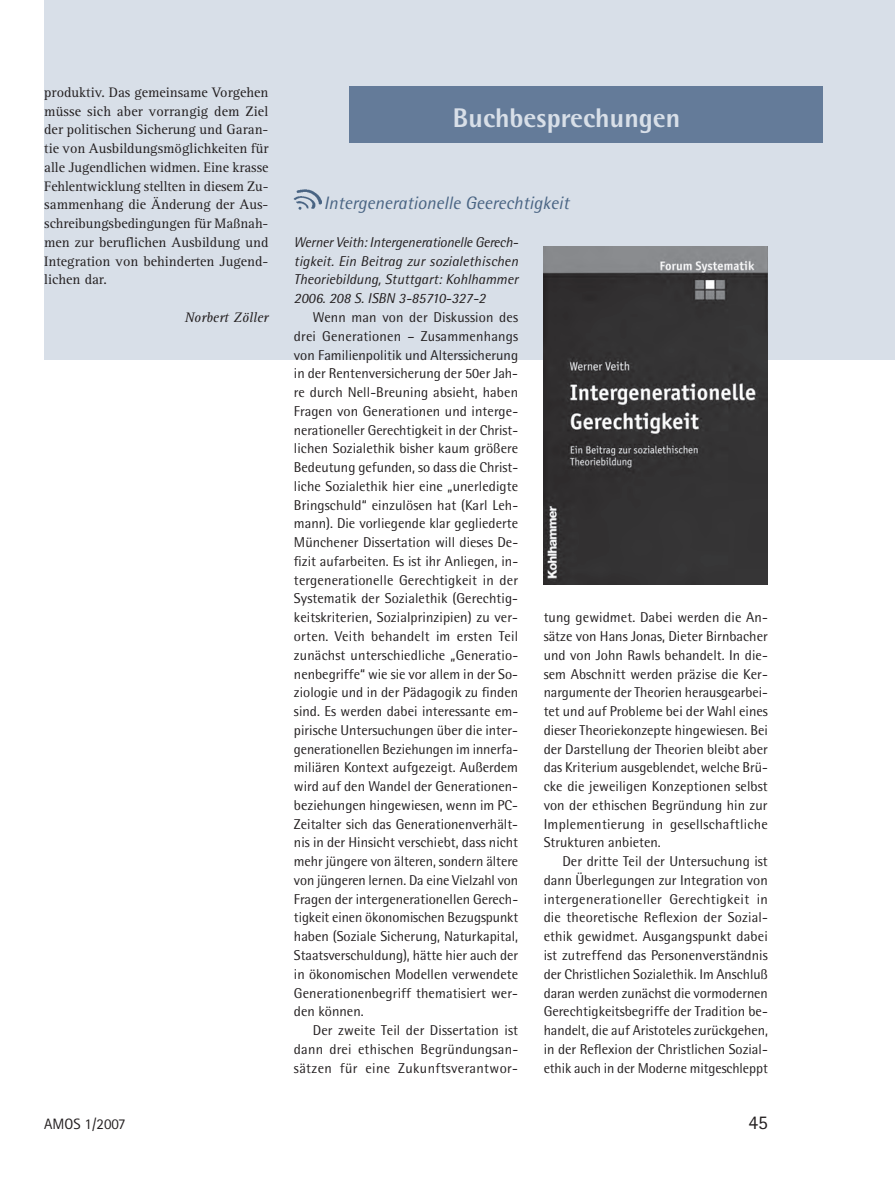
<style>
.page{position:relative;width:895px;height:1193px;background:#fff}
.page>*{position:absolute;margin:0;border:0;box-sizing:border-box;transform-origin:0 0}
.t1{font:800 27px "Rotis Semi Sans";color:#d8dfe8}
.t2{font:19.5px "Rotis Sans Serif";color:#231f20}
.t3{font:italic 18px "Rotis Semi Sans";color:#496483}
.t4{font:15px "Rotis Sans Serif";color:#231f20}
.t5{font:14.25px/18.8px "Rotis Semi Sans";letter-spacing:.005em;color:#231f20;text-align:justify}
.t6{font:14.25px/18.8px "Rotis Serif";color:#231f20;text-align:justify}
.t7{font:italic 14.25px/18.8px "Rotis Semi Sans";color:#231f20;text-align:justify}
.t8{font:italic 14.25px "Rotis Serif";color:#231f20}
</style>
<div class="page">
<div style="left:44px;top:0;width:850px;height:359px;background:#d8dfe8"></div>
<div style="left:349px;top:87px;width:473px;height:56px;background:#647b99"></div>
<img style="left:543px;top:247px;width:224px;height:337px">
<img style="left:294px;top:189px;width:27px;height:20px">
<p class="t6" style="left:44px;top:84px;width:225px">produktiv. Das gemeinsame Vorgehen müsse sich aber vorrangig dem Ziel der politischen Sicherung und Garan&shy;tie von Ausbildungsmöglichkeiten für alle Jugendlichen widmen. Eine krasse Fehlentwicklung stellten in diesem Zu&shy;sammenhang die Änderung der Aus&shy;schreibungsbedingungen für Maßnah&shy;men zur beruflichen Ausbildung und Integration von behinderten Jugend&shy;lichen dar.</p>
<p class="t8" style="left:184px;top:312px;width:85px">Norbert Zöller</p>
<h1 class="t1" style="left:452px;top:108px;width:229px">Buchbesprechungen</h1>
<p class="t3" style="left:323px;top:197px;width:247px">Intergenerationelle Geerechtigkeit</p>
<p class="t7" style="left:294px;top:234px;width:226px">Werner Veith: Intergenerationelle Gerech&shy;tigkeit. Ein Beitrag zur sozialethischen Theoriebildung, Stuttgart: Kohlhammer 2006. 208 S. ISBN 3-85710-327-2</p>
<p class="t5" style="left:294px;top:309px;width:226px;text-indent:19px">Wenn man von der Diskussion des drei Generationen – Zusammenhangs von Familienpolitik und Alterssicherung in der Rentenversicherung der 50er Jah&shy;re durch Nell-Breuning absieht, haben Fragen von Generationen und interge&shy;nerationeller Gerechtigkeit in der Christ&shy;lichen Sozialethik bisher kaum größere Bedeutung gefunden, so dass die Christ&shy;liche Sozialethik hier eine „unerledigte Bringschuld“ einzulösen hat (Karl Leh&shy;mann). Die vorliegende klar gegliederte Münchener Dissertation will dieses De&shy;fizit aufarbeiten. Es ist ihr Anliegen, in&shy;tergenerationelle Gerechtigkeit in der Systematik der Sozialethik (Gerechtig&shy;keitskriterien, Sozialprinzipien) zu ver&shy;orten. Veith behandelt im ersten Teil zunächst unterschiedliche „Generatio&shy;nenbegriffe“ wie sie vor allem in der So&shy;ziologie und in der Pädagogik zu finden sind. Es werden dabei interessante em&shy;pirische Untersuchungen über die inter&shy;generationellen Beziehungen im innerfa&shy;miliären Kontext aufgezeigt. Außerdem wird auf den Wandel der Generationen&shy;beziehungen hingewiesen, wenn im PC-Zeitalter sich das Generationenverhält&shy;nis in der Hinsicht verschiebt, dass nicht mehr jüngere von älteren, sondern ältere von jüngeren lernen. Da eine Vielzahl von Fragen der intergenerationellen Gerech&shy;tigkeit einen ökonomischen Bezugspunkt haben (Soziale Sicherung, Naturkapital, Staatsverschuldung), hätte hier auch der in ökonomischen Modellen verwendete Generationenbegriff thematisiert wer&shy;den können.</p>
<p class="t5" style="left:294px;top:1021px;width:225px;text-indent:19px">Der zweite Teil der Dissertation ist dann drei ethischen Begründungsan&shy;sätzen für eine Zukunftsverantwor-</p>
<p class="t5" style="left:543px;top:609px;width:225px">tung gewidmet. Dabei werden die An&shy;sätze von Hans Jonas, Dieter Birnbacher und von John Rawls behandelt. In die&shy;sem Abschnitt werden präzise die Ker&shy;nargumente der Theorien herausgearbei&shy;tet und auf Probleme bei der Wahl eines dieser Theoriekonzepte hingewiesen. Bei der Darstellung der Theorien bleibt aber das Kriterium ausgeblendet, welche Brü&shy;cke die jeweiligen Konzeptionen selbst von der ethischen Begründung hin zur Implementierung in gesellschaftliche Strukturen anbieten.</p>
<p class="t5" style="left:543px;top:853px;width:226px;text-indent:19px">Der dritte Teil der Untersuchung ist dann Überlegungen zur Integration von intergenerationeller Gerechtigkeit in die theoretische Reflexion der Sozial&shy;ethik gewidmet. Ausgangspunkt dabei ist zutreffend das Personenverständnis der Christlichen Sozialethik. Im Anschluß daran werden zunächst die vormodernen Gerechtigkeitsbegriffe der Tradition be&shy;handelt, die auf Aristoteles zurückgehen, in der Reflexion der Christlichen Sozial&shy;ethik auch in der Moderne mitgeschleppt</p>
<p class="t4" style="left:44px;top:1118px;width:83px">AMOS 1/2007</p>
<h2 class="t2" style="left:748px;top:1115px;width:21px">45</h2>
</div>
